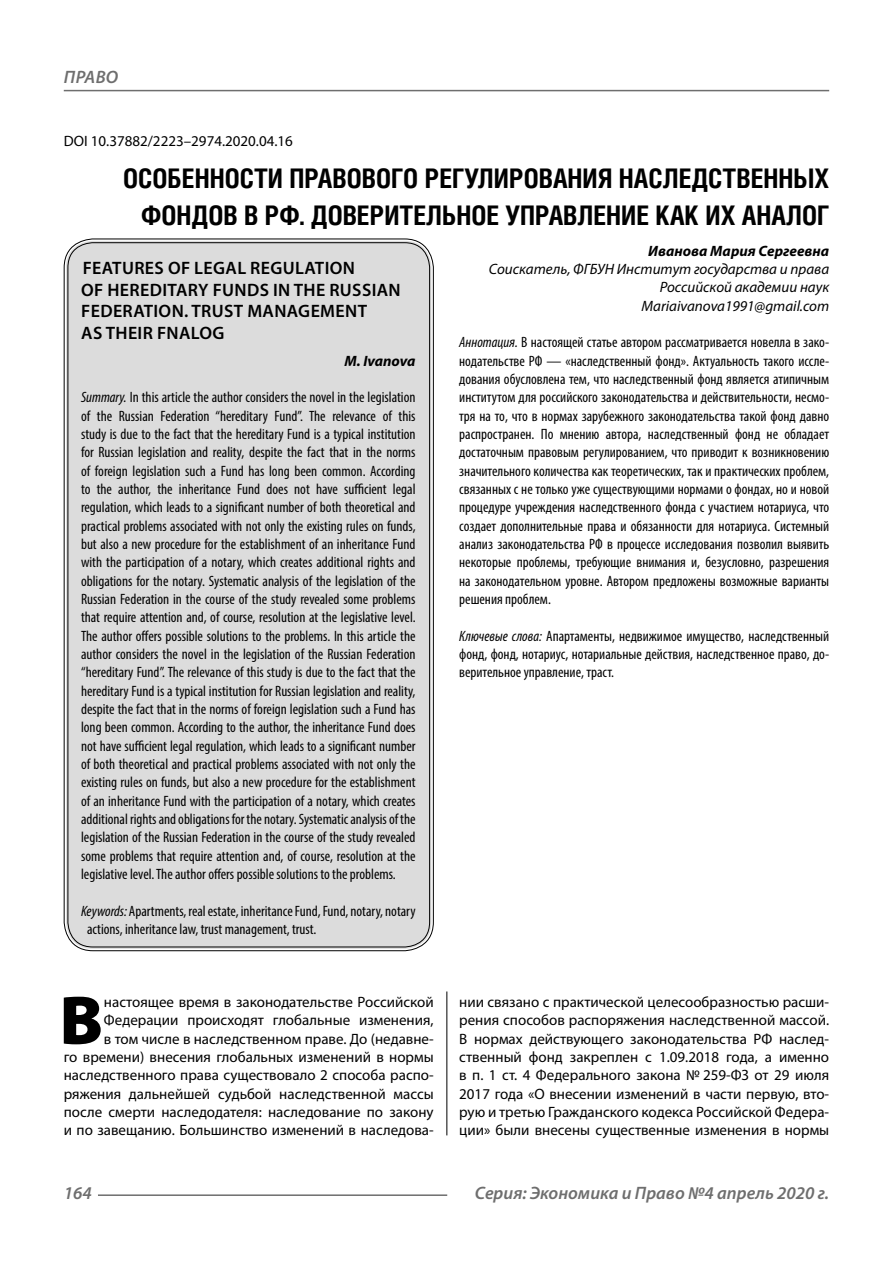
<style>
.page{position:relative;width:893px;height:1263px;background:#fff}
.page>*{position:absolute;margin:0;border:0;box-sizing:border-box;transform-origin:0 0}
.Bukvica{font:900 69.3px "Myriad Pro";color:#000}
.Header{font:700 27px/37.5px "Helios Cond C";color:#000;text-align:right}
.Header-eng{font:600 18px/21.6px "Myriad Pro";letter-spacing:.02em;color:#000}
.t1{font:italic 600 18px "Myriad Pro";color:#6e6e6e}
.Annotation-eng{font:condensed 15px/18.3px "Myriad Pro";color:#000;text-align:justify}
.Annotation-rus{font:condensed 15px/18.3px "Myriad Pro";color:#000;text-align:justify}
.Bukvica-2{font:15px/18.3px "Myriad Pro";color:#000;text-align:right}
.Author-doc{font:italic 15px/18.3px "Myriad Pro";color:#000;text-align:right}
.DOI{font:15px "Myriad Pro";color:#000}
.Author-email{font:italic 15px "Myriad Pro";color:#000}
.Author{font:italic 700 15px "Myriad Pro";color:#000}
.Author-eng{font:italic 700 15px "Myriad Pro";letter-spacing:-.005em;color:#000}
.s1{font-style:italic}
</style>
<div class="page">
<hr style="left:446px;top:982px;width:1px;height:153px;background:#000">
<div style="left:66px;top:241px;width:365px;height:708px;background:#dcdcdc;border-radius:27px"></div>
<hr style="left:98px;top:1194px;width:349px;height:2px;background:#6e6e6e">
<hr style="left:64px;top:90px;width:765px;height:1px;background:#6e6e6e">
<p class="t1" style="left:64px;top:66px;width:24px">Право</p>
<p class="DOI" style="left:64px;top:132px;width:231px">DOI 10.37882/2223–2974.2020.04.16</p>
<p class="Header" style="left:123px;top:159px;width:707px">ОСОБЕННОСТИ ПРАВОВОГО РЕГУЛИРОВАНИЯ НАСЛЕДСТВЕННЫХ<br>ФОНДОВ В РФ. ДОВЕРИТЕЛЬНОЕ УПРАВЛЕНИЕ КАК ИХ АНАЛОГ</p>
<p class="Author" style="left:648px;top:241px;width:183px">Иванова Мария Сергеевна</p>
<p class="Author-doc" style="left:489px;top:260px;width:342px">Соискатель, ФГБУН Институт государства и права<br>Российской академии наук</p>
<p class="Author-email" style="left:641px;top:296px;width:189px">Mariaivanova1991@gmail.com</p>
<p class="Annotation-rus" style="left:459px;top:333px;width:371px"><span class="s1">Аннотация.</span> В настоящей статье автором рассматривается новелла в зако&shy;нодательстве РФ — «наследственный фонд». Актуальность такого иссле&shy;дования обусловлена тем, что наследственный фонд является атипичным институтом для российского законодательства и действительности, несмо&shy;тря на то, что в нормах зарубежного законодательства такой фонд давно распространен. По мнению автора, наследственный фонд не обладает достаточным правовым регулированием, что приводит к возникновению значительного количества как теоретических, так и практических проблем, связанных с не только уже существующими нормами о фондах, но и новой процедуре учреждения наследственного фонда с участием нотариуса, что создает дополнительные права и обязанности для нотариуса. Системный анализ законодательства РФ в процессе исследования позволил выявить некоторые проблемы, требующие внимания и, безусловно, разрешения на законодательном уровне. Автором предложены возможные варианты решения проблем.</p>
<p class="Annotation-rus" style="left:459px;top:626px;width:371px"><span class="s1">Ключевые слова:</span> Апартаменты, недвижимое имущество, наследственный фонд, фонд, нотариус, нотариальные действия, наследственное право, до&shy;верительное управление, траст.</p>
<p class="Header-eng" style="left:81px;top:257px;width:321px">FEATURES OF LEGAL REGULATION<br>OF HEREDITARY FUNDS IN THE RUSSIAN<br>FEDERATION. TRUST MANAGEMENT<br>AS THEIR FNALOG</p>
<p class="Author-eng" style="left:344px;top:351px;width:73px">M. Ivanova</p>
<p class="Annotation-eng" style="left:81px;top:388px;width:336px"><span class="s1">Summary.</span> In this article the author considers the novel in the legislation of the Russian Federation “hereditary Fund”. The relevance of this study is due to the fact that the hereditary Fund is a typical institution for Russian legislation and reality, despite the fact that in the norms of foreign legislation such a Fund has long been common. According to the author, the inheritance Fund does not have sufficient legal regulation, which leads to a significant number of both theoretical and practical problems associated with not only the existing rules on funds, but also a new procedure for the establishment of an inheritance Fund with the participation of a notary, which creates additional rights and obligations for the notary. Systematic analysis of the legislation of the Russian Federation in the course of the study revealed some problems that require attention and, of course, resolution at the legislative level.<br>The author offers possible solutions to the problems. In this article the author considers the novel in the legislation of the Russian Federation “hereditary Fund”. The relevance of this study is due to the fact that the hereditary Fund is a typical institution for Russian legislation and reality, despite the fact that in the norms of foreign legislation such a Fund has long been common. According to the author, the inheritance Fund does not have sufficient legal regulation, which leads to a significant number of both theoretical and practical problems associated with not only the existing rules on funds, but also a new procedure for the establishment of an inheritance Fund with the participation of a notary, which creates additional rights and obligations for the notary. Systematic analysis of the legislation of the Russian Federation in the course of the study revealed some problems that require attention and, of course, resolution at the legislative level. The author offers possible solutions to the problems.</p>
<p class="Annotation-eng" style="left:87px;top:901px;width:330px;text-indent:-6px"><span class="s1">Keywords:</span> Apartments, real estate, inheritance Fund, Fund, notary, notary actions, inheritance law, trust management, trust.</p>
<p class="Bukvica-2" style="left:64px;top:993px;width:371px">настоящее время в законодательстве Российской Федерации происходят глобальные изменения,<br>в том числе в наследственном праве. До (недавне-<br>го времени) внесения глобальных изменений в нормы наследственного права существовало 2 способа распо&shy;ряжения дальнейшей судьбой наследственной массы после смерти наследодателя: наследование по закону и по завещанию. Большинство изменений в наследова-</p>
<p class="Bukvica-2" style="left:459px;top:993px;width:371px;text-align:justify">нии связано с практической целесообразностью расши&shy;рения способов распоряжения наследственной массой.<br>В нормах действующего законодательства РФ наслед&shy;ственный фонд закреплен с 1.09.2018 года, а именно в п. 1 ст. 4 Федерального закона № 259-ФЗ от 29 июля 2017 года «О внесении изменений в части первую, вто&shy;рую и третью Гражданского кодекса Российской Федера&shy;ции» были внесены существенные изменения в нормы</p>
<p class="Bukvica" style="left:59px;top:974px;width:45px">В</p>
<p class="t1" style="left:64px;top:1182px;width:30px">164</p>
<p class="t1" style="left:475px;top:1182px;width:356px">Серия: Экономика и Право №4 апрель 2020 г.</p>
</div>
